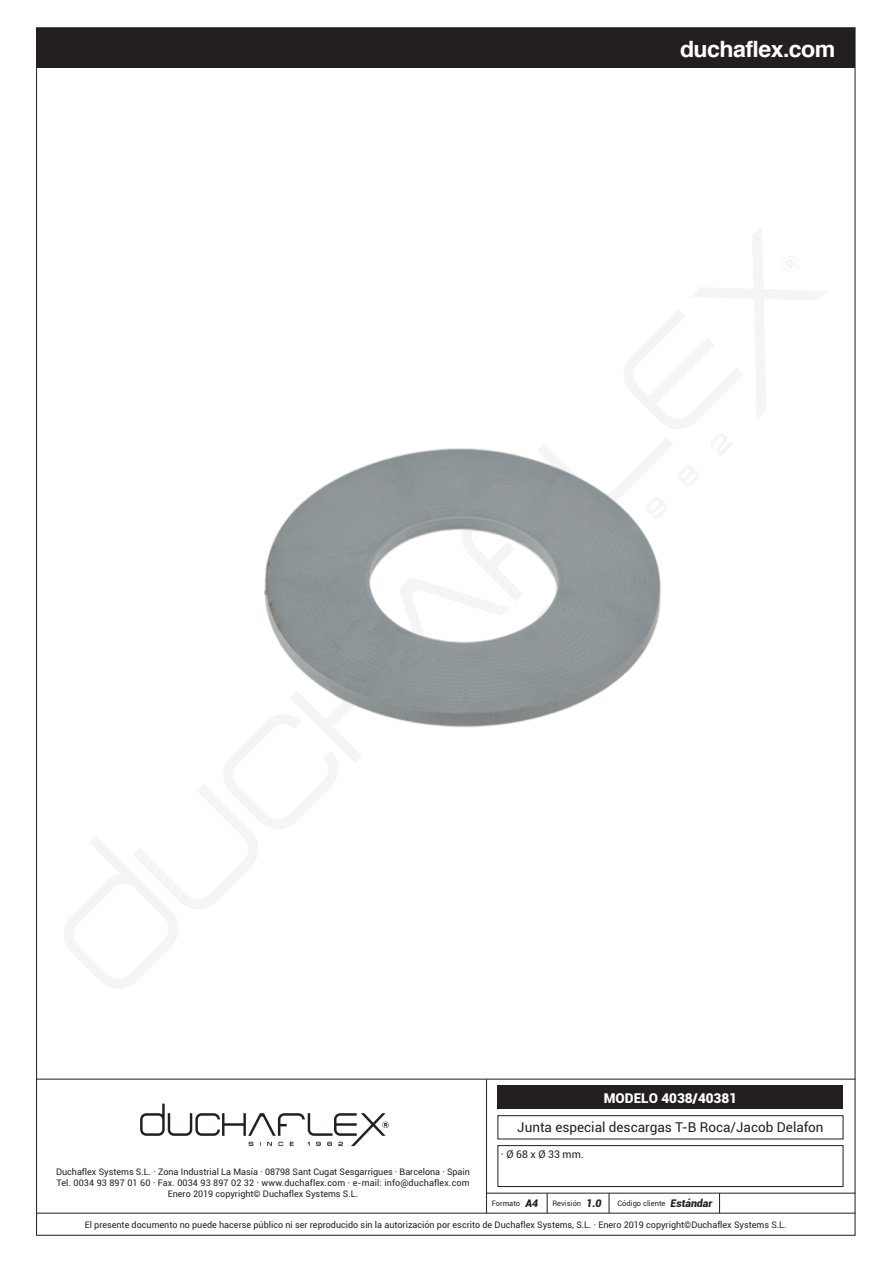
<style>
.page{position:relative;width:893px;height:1263px;background:#fff}
.page>*{position:absolute;margin:0;border:0;box-sizing:border-box;transform-origin:0 0}
.t1{font:700 22.5px "Helvetica";letter-spacing:-.025em;color:#fff}
.t2{font:13.5px "Roboto";color:#231f20}
.t3{font:900 13.5px "Roboto";color:#fff}
.t4{font:10.5px "Roboto";color:#231f20}
.t5{font:9px/10.8px "Roboto";color:#231f20;text-align:center}
.t6{font:7.5px "Roboto";color:#231f20}
.s1{font-weight:900;font-style:italic;font-size:10.5px}
</style>
<div class="page">
<hr style="left:37px;top:1079px;width:818px;height:1px;background:#231f20">
<hr style="left:486px;top:1193px;width:369px;height:1px;background:#231f20">
<hr style="left:37px;top:1213px;width:818px;height:1px;background:#231f20">
<hr style="left:486px;top:1079px;width:1px;height:134px;background:#231f20">
<svg style="left:547px;top:1193px;width:1px;height:20px"></svg>
<svg style="left:609px;top:1193px;width:1px;height:20px"></svg>
<svg style="left:719px;top:1193px;width:1px;height:20px"></svg>
<div style="left:37px;top:28px;width:818px;height:40px;background:#231f20"></div>
<div style="left:498px;top:1086px;width:345px;height:23px;background:#231f20"></div>
<div style="left:497px;top:1115px;width:346px;height:24px;border:1px solid #231f20"></div>
<div style="left:497px;top:1145px;width:346px;height:42px;border:1px solid #231f20"></div>
<svg style="left:140px;top:1103px;width:249px;height:43px"></svg>
<img style="left:264px;top:448px;width:397px;height:280px">
<h1 class="t1" style="left:680px;top:30px;width:157px">duchaflex.com</h1>
<h2 class="t3" style="left:604px;top:1089px;width:135px">MODELO 4038/40381</h2>
<h2 class="t2" style="left:517px;top:1118px;width:308px">Junta especial descargas T-B Roca/Jacob Delafon</h2>
<p class="t5" style="left:56px;top:1166px;width:415px">Duchaflex Systems S.L. · Zona Industrial La Masía · 08798 Sant Cugat Sesgarrigues · Barcelona · Spain<br>Tel. 0034 93 897 01 60 · Fax. 0034 93 897 02 32 · www.duchaflex.com · e-mail: info@duchaflex.com<br>Enero 2019 copyright© Duchaflex Systems S.L.</p>
<p class="t4" style="left:501px;top:1146px;width:84px">· Ø 68 x Ø 33 mm.</p>
<p class="t6" style="left:492px;top:1198px;width:48px">Formato <span class="s1">A4</span></p>
<p class="t6" style="left:553px;top:1198px;width:51px">Revisión <span class="s1">1.0</span></p>
<p class="t6" style="left:618px;top:1198px;width:96px">Código cliente <span class="s1">Estándar</span></p>
<p class="t5" style="left:85px;top:1219px;width:703px">El presente documento no puede hacerse público ni ser reproducido sin la autorización por escrito de Duchaflex Systems, S.L. · Enero 2019 copyright©Duchaflex Systems S.L.</p>
</div>
